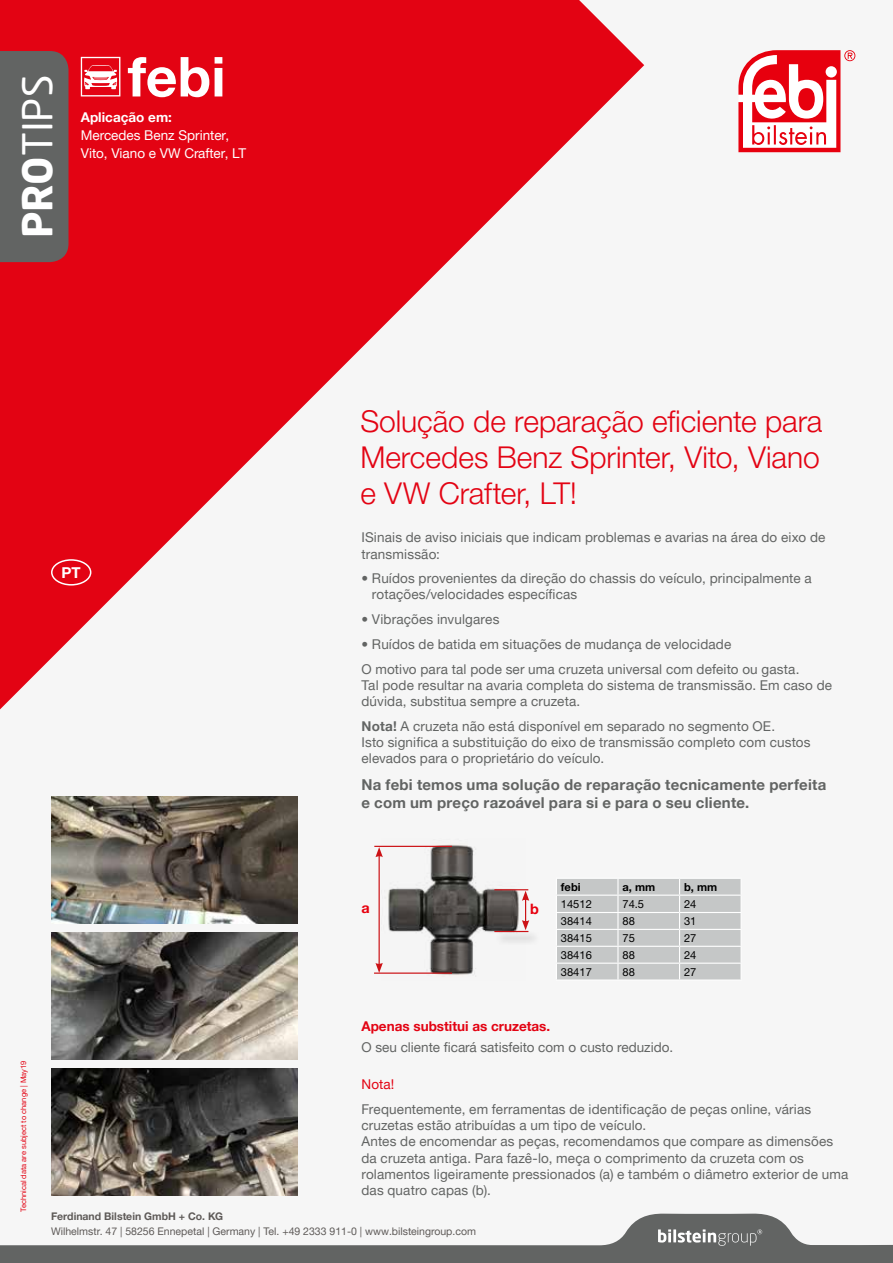
<style>
.page{position:relative;width:893px;height:1263px;background:#f6f6f6}
.page>*{position:absolute;margin:0;border:0;box-sizing:border-box;transform-origin:0 0}
.t1{font:700 55.2px "Helvetica Neue World 75";color:#fff}
.t2{font:40.65px "Neo Sans Pro";color:#fff}
.t3{font:30px/36px "Helvetica Neue World 45 Lt";color:#e30313;text-align:justify}
.t4{font:700 15px/18px "Helvetica Neue World 75";letter-spacing:.015em;color:#626463}
.t5{font:700 15px "Helvetica Neue World 75";color:#fff}
.t6{font:700 14.4px "Helvetica Neue LT Std";color:#e7000e}
.t7{font:13.5px/16.2px "Helvetica Neue World 55 Roman";letter-spacing:.01em;color:#626463}
.t8{font:13.5px/18px "Helvetica Neue World 55 Roman";color:#fff}
.t9{font:700 13.5px "Helvetica Neue World 75";color:#e30313}
.t10{font:700 13.5px "Helvetica Neue World 75";color:#fff}
.t11{font:13.5px "Helvetica Neue World 55 Roman";color:#e30313}
.t12{font:11.1px "Helvetica Neue LT Std";color:#000}
.t13{font:700 11.1px "Helvetica Neue LT Std";color:#000}
.t14{font:10.5px "Helvetica Neue World 55 Roman";color:#5e5a58}
.t15{font:700 10.5px "Helvetica Neue World 75";color:#5e5a58}
.t16{font:7.5px "Helvetica Neue World 55 Roman";color:#e30313}
.s1{font-weight:700}
.s2{font-family:"Helvetica Neue World 75";font-weight:700}
</style>
<div class="page">
<svg style="left:0;top:0;width:644px;height:710px;fill:#e30313"></svg>
<div style="left:0;top:51px;width:69px;height:211px;background:#626463"></div>
<svg style="left:738px;top:50px;width:117px;height:102px"></svg>
<svg style="left:0;top:1213px;width:893px;height:50px"></svg>
<hr style="left:680px;top:979px;width:62px;height:2px;background:#fff">
<hr style="left:618px;top:979px;width:62px;height:2px;background:#fff">
<svg style="left:557px;top:879px;width:184px;height:101px;background:#c9caca"></svg>
<hr style="left:556px;top:979px;width:62px;height:2px;background:#fff">
<img style="left:381px;top:844px;width:144px;height:133px">
<hr style="left:374px;top:972px;width:78px;height:2px;background:#cc1216">
<hr style="left:374px;top:846px;width:78px;height:1px;background:#cc1216">
<hr style="left:379px;top:855px;width:1px;height:110px;background:#cc1216">
<svg style="left:375px;top:847px;width:8px;height:10px"></svg>
<svg style="left:375px;top:963px;width:8px;height:10px"></svg>
<div style="left:494px;top:930px;width:47px;height:15px;background:#000;opacity:.5"></div>
<hr style="left:494px;top:931px;width:34px;height:1px;background:#cc1216">
<hr style="left:494px;top:889px;width:34px;height:1px;background:#cc1216">
<svg style="left:522px;top:891px;width:7px;height:39px"></svg>
<div style="left:51px;top:559px;width:40px;height:26px;border:2px solid #fff;border-radius:50%"></div>
<svg style="left:81px;top:57px;width:39px;height:39px"></svg>
<img style="left:51px;top:797px;width:247px;height:126px">
<img style="left:51px;top:932px;width:247px;height:127px">
<img style="left:51px;top:1068px;width:247px;height:127px">
<h2 class="t2" style="left:13px;top:238px;width:165px;rotate:-90deg"><span class="s1">PRO</span>TIPS</h2>
<h1 class="t1" style="left:128px;top:45px;width:99px">febi</h1>
<p class="t10" style="left:81px;top:110px;width:93px">Aplicação em:</p>
<p class="t8" style="left:81px;top:127px;width:167px">Mercedes Benz Sprinter,<br>Vito, Viano e VW Crafter, LT</p>
<p class="t5" style="left:62px;top:564px;width:21px">PT</p>
<h3 class="t3" style="left:360px;top:404px;width:464px">Solução de reparação eficiente para Mercedes Benz Sprinter, Vito, Viano e VW Crafter, LT!</h3>
<p class="t7" style="left:361px;top:529px;width:465px">ISinais de aviso iniciais que indicam problemas e avarias na área do eixo de transmissão:</p>
<p class="t7" style="left:372px;top:570px;width:441px;text-indent:-11px">• Ruídos provenientes da direção do chassis do veículo, principalmente a rotações/velocidades específicas</p>
<p class="t7" style="left:361px;top:611px;width:140px">• Vibrações invulgares</p>
<p class="t7" style="left:361px;top:632px;width:439px;line-height:24.8px">• Ruídos de batida em situações de mudança de velocidade<br>O motivo para tal pode ser uma cruzeta universal com defeito ou gasta.</p>
<p class="t7" style="left:361px;top:677px;width:472px">Tal pode resultar na avaria completa do sistema de transmissão. Em caso de dúvida, substitua sempre a cruzeta.</p>
<p class="t7" style="left:361px;top:718px;width:451px"><span class="s2">Nota!</span> A cruzeta não está disponível em separado no segmento OE.<br>Isto significa a substituição do eixo de transmissão completo com custos elevados para o proprietário do veículo.</p>
<p class="t4" style="left:361px;top:775px;width:466px">Na febi temos uma solução de reparação tecnicamente perfeita e com um preço razoável para si e para o seu cliente.</p>
<p class="t6" style="left:361px;top:899px;width:10px">a</p>
<p class="t6" style="left:530px;top:900px;width:10px">b</p>
<p class="t13" style="left:561px;top:880px;width:21px">febi</p>
<p class="t13" style="left:622px;top:880px;width:34px">a, mm</p>
<p class="t13" style="left:684px;top:880px;width:35px">b, mm</p>
<p class="t12" style="left:561px;top:897px;width:33px">14512</p>
<p class="t12" style="left:622px;top:897px;width:23px">74.5</p>
<p class="t12" style="left:684px;top:897px;width:14px">24</p>
<p class="t12" style="left:561px;top:914px;width:33px">38414</p>
<p class="t12" style="left:622px;top:914px;width:14px">88</p>
<p class="t12" style="left:684px;top:914px;width:14px">31</p>
<p class="t12" style="left:561px;top:931px;width:33px">38415</p>
<p class="t12" style="left:622px;top:931px;width:14px">75</p>
<p class="t12" style="left:684px;top:931px;width:14px">27</p>
<p class="t12" style="left:561px;top:948px;width:33px">38416</p>
<p class="t12" style="left:622px;top:948px;width:14px">88</p>
<p class="t12" style="left:684px;top:948px;width:14px">24</p>
<p class="t12" style="left:561px;top:965px;width:33px">38417</p>
<p class="t12" style="left:622px;top:965px;width:14px">88</p>
<p class="t12" style="left:684px;top:965px;width:14px">27</p>
<p class="t16" style="left:19px;top:1212px;width:153px;rotate:-90deg">Technical data are subject to change | May19</p>
<p class="t9" style="left:361px;top:1019px;width:190px">Apenas substitui as cruzetas.</p>
<p class="t7" style="left:361px;top:1039px;width:313px">O seu cliente ficará satisfeito com o custo reduzido.</p>
<p class="t11" style="left:361px;top:1077px;width:34px">Nota!</p>
<p class="t7" style="left:361px;top:1101px;width:488px">Frequentemente, em ferramentas de identificação de peças online, várias cruzetas estão atribuídas a um tipo de veículo.<br>Antes de encomendar as peças, recomendamos que compare as dimensões da cruzeta antiga. Para fazê-lo, meça o comprimento da cruzeta com os rolamentos ligeiramente pressionados (a) e também o diâmetro exterior de uma das quatro capas (b).</p>
<p class="t15" style="left:51px;top:1210px;width:174px">Ferdinand Bilstein GmbH + Co. KG</p>
<p class="t14" style="left:51px;top:1225px;width:426px">Wilhelmstr. 47 | 58256 Ennepetal | Germany | Tel. +49 2333 911-0 | www.bilsteingroup.com</p>
</div>
